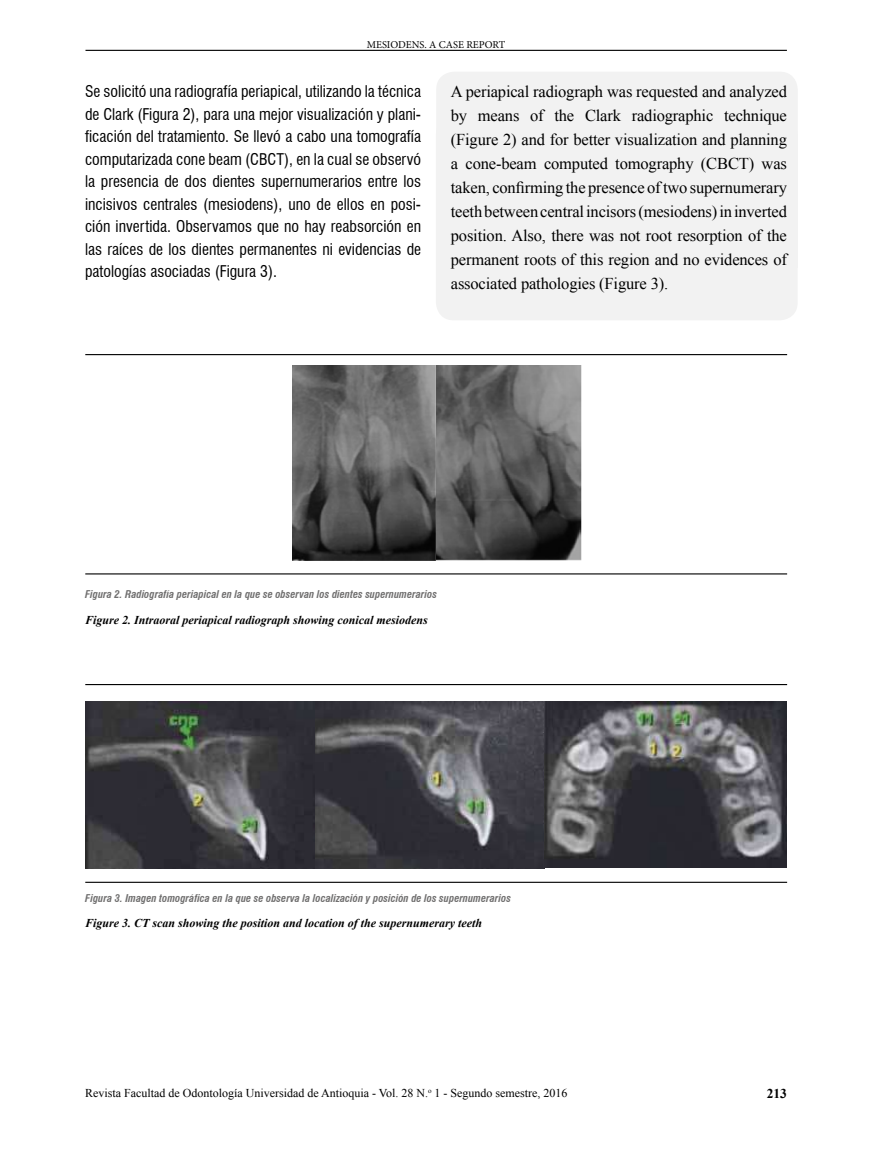
<style>
.page{position:relative;width:872px;height:1149px;background:#fff}
.page>*{position:absolute;margin:0;border:0;box-sizing:border-box;transform-origin:0 0}
.t1{font:16.5px/24px "Times New Roman";letter-spacing:-.01em;color:#000;text-align:justify}
.t2{font:condensed 15.75px/22.5px "Swiss 721 BT";color:#000;text-align:justify}
.t3{font:700 13.5px "Times New Roman";color:#000}
.t4{font:italic 700 12px "Times New Roman";color:#000}
.t5{font:12px "Times New Roman";color:#000}
.t6{font:italic 700 condensed 10.5px "Swiss 721 BT";color:#706f6f}
.t7{font:10.5px "Minion Pro";color:#000}
</style>
<div class="page">
<hr style="left:85px;top:50px;width:702px;height:1px;background:#000">
<div style="left:436px;top:72px;width:361px;height:999px;background:#f2f2f2;border-radius:18px"></div>
<div style="left:426px;top:268px;width:394px;height:809px;background:#fff"></div>
<div style="left:436px;top:117px;width:361px;height:203px;background:#f2f2f2;border-radius:18px"></div>
<hr style="left:85px;top:354px;width:702px;height:1px;background:#000">
<hr style="left:85px;top:573px;width:702px;height:1px;background:#000">
<hr style="left:85px;top:683px;width:702px;height:2px;background:#000">
<hr style="left:85px;top:881px;width:702px;height:1px;background:#000">
<img style="left:293px;top:365px;width:288px;height:195px">
<img style="left:85px;top:701px;width:701px;height:166px">
<p class="t7" style="left:367px;top:37px;width:140px">MESIODENS. A CASE REPORT</p>
<p class="t2" style="left:85px;top:80px;width:337px">Se solicitó una radiografía periapical, utilizando la técnica de Clark (Figura 2), para una mejor visualización y plani&shy;ficación del tratamiento. Se llevó a cabo una tomografía computarizada cone beam (CBCT), en la cual se observó la presencia de dos dientes supernumerarios entre los incisivos centrales (mesiodens), uno de ellos en posi&shy;ción invertida. Observamos que no hay reabsorción en las raíces de los dientes permanentes ni evidencias de patologías asociadas (Figura 3).</p>
<p class="t1" style="left:451px;top:79px;width:337px">A periapical radiograph was requested and analyzed by means of the Clark radiographic technique (Figure 2) and for better visualization and planning a cone-beam computed tomography (CBCT) was taken, confirming the presence of two supernumerary teeth between central incisors (mesiodens) in inverted position. Also, there was not root resorption of the permanent roots of this region and no evidences of associated pathologies (Figure 3).</p>
<p class="t6" style="left:85px;top:587px;width:353px">Figura 2. Radiografía periapical en la que se observan los dientes supernumerarios</p>
<p class="t4" style="left:85px;top:611px;width:344px">Figure 2. Intraoral periapical radiograph showing conical mesiodens</p>
<p class="t6" style="left:85px;top:891px;width:427px">Figura 3. Imagen tomográfica en la que se observa la localización y posición de los supernumerarios</p>
<p class="t4" style="left:85px;top:914px;width:399px">Figure 3. CT scan showing the position and location of the supernumerary teeth</p>
<p class="t5" style="left:85px;top:1084px;width:484px">Revista Facultad de Odontología Universidad de Antioquia - Vol. 28 N.<sup>o</sup> 1 - Segundo semestre, 2016</p>
<p class="t3" style="left:766px;top:1083px;width:22px">213</p>
</div>
